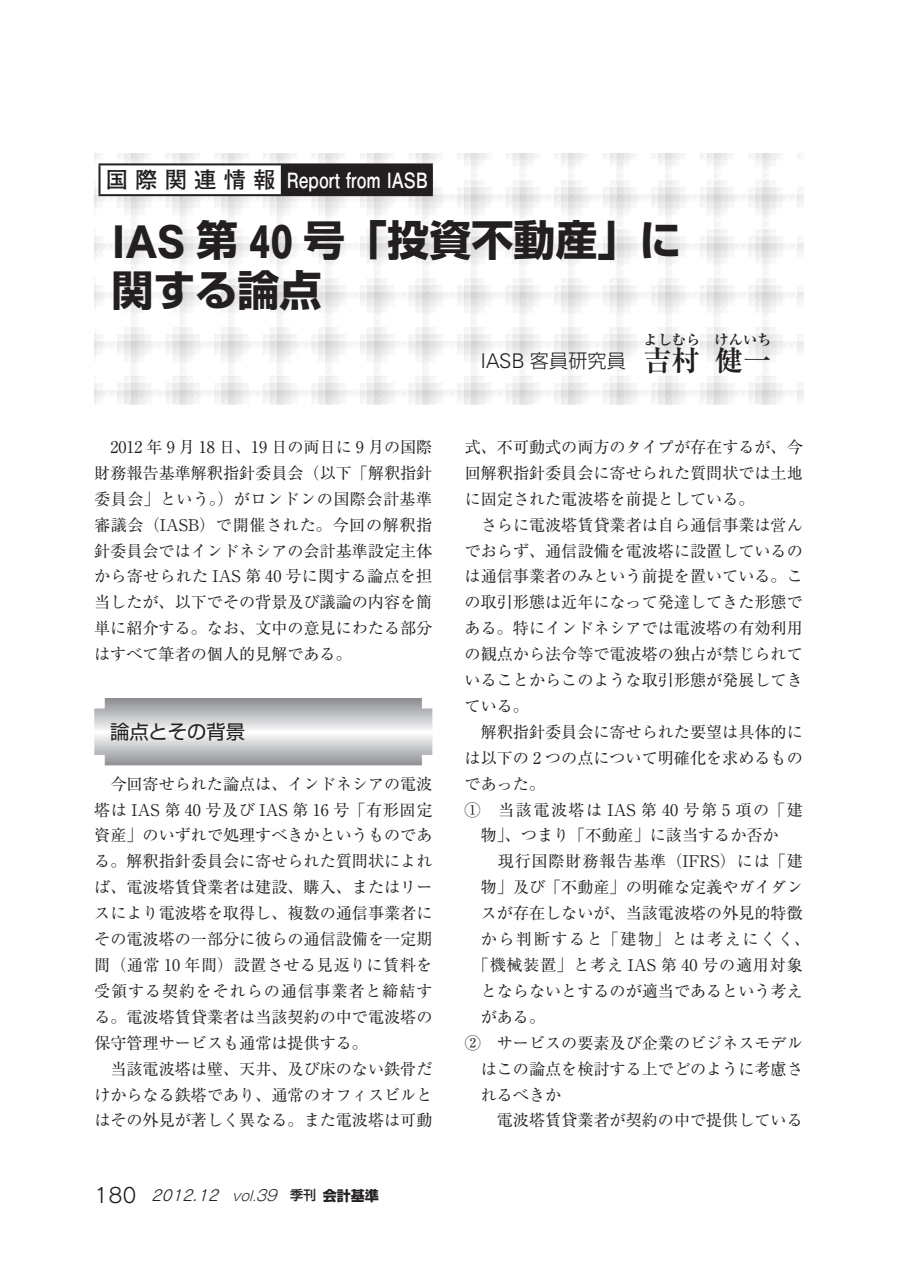
<style>
.page{position:relative;width:903px;height:1275px;background:#fff}
.page>*{position:absolute;margin:0;border:0;box-sizing:border-box;transform-origin:0 0}
.t1{font:700 42px/49.9px "Shin Go Pr 5";color:#231f20}
.t2{font:700 28.35px "Ryumin Pr 5";color:#231f20}
.t3{font:700 21px "Futo Go B101 Pr 5";color:#fff;scale:.84 1}
.t4{font:300 19.25px "Shin Go Pr 5";color:#231f20}
.t5{font:19.25px "Shin Go Pr 5";color:#231f20}
.t6{font:16.1px/25.9px "Ryumin Pr 5";color:#231f20;text-align:justify}
.t7{font:16.1px "Ryumin Pr 5";letter-spacing:.05em;color:#231f20}
.t8{font:16.1px "Ryumin Pr 5";letter-spacing:.09em;color:#231f20}
.t9{font:16.1px "Ryumin Pr 5";letter-spacing:.055em;color:#231f20}
.t10{font:16.1px "Ryumin Pr 5";letter-spacing:.095em;color:#231f20}
.t11{font:italic 14.88px "Rodin Pro M";color:#231f20}
.t12{font:700 14.17px "Ryumin Pr 5";color:#231f20}
.s1{font-size:22.4px;color:#231f20}
.s2{font-family:"Cezanne Pro B";font-weight:400;font-size:44.1px}
.s3{font-family:"Univers LT Std";font-size:20.3px}
.s4{font-family:"Ryumin Pr 5";font-weight:700;font-size:28.35px}
.s5{font-style:normal;font-size:20.47px}
.s6{font-family:"Gothic MB101 Pr 5";font-weight:300;font-size:13.65px}
.s7{font-family:"Gothic MB101 Pr 5";font-weight:300}
.s8{font-family:"Shin Go Pr 5";font-weight:500;font-style:normal;font-size:13.12px}
.s9{font-family:"Shin Go Pr 5";font-weight:700;font-style:normal;font-size:14px}
</style>
<div class="page">
<img style="left:94px;top:154px;width:710px;height:250px">
<div style="left:99px;top:164px;width:183px;height:31px;background:#fff"></div>
<div style="left:282px;top:164px;width:150px;height:31px;background:#231f20"></div>
<hr style="left:98px;top:163px;width:184px;height:2px;background:#231f20">
<hr style="left:98px;top:165px;width:2px;height:29px;background:#231f20">
<hr style="left:282px;top:163px;width:151px;height:2px;background:#231f20">
<hr style="left:281px;top:165px;width:2px;height:29px;background:#231f20">
<hr style="left:431px;top:165px;width:2px;height:29px;background:#231f20">
<hr style="left:98px;top:194px;width:184px;height:2px;background:#231f20">
<hr style="left:282px;top:194px;width:151px;height:2px;background:#231f20">
<svg style="left:94px;top:698px;width:338px;height:67px"></svg>
<h3 class="t3" style="left:106px;top:163px;width:385px"><span class="s1">国際関連情報</span> Report from IASB</h3>
<h1 class="t1" style="left:112px;top:213px;width:571px"><span class="s2">IAS</span> 第 <span class="s2">40</span> 号「投資不動産」に関する論点</h1>
<p class="t4" style="left:481px;top:345px;width:193px"><span class="s3">IASB</span> 客員研究員 <span class="s4">吉</span></p>
<p class="t12" style="left:643px;top:328px;width:58px">よしむら</p>
<h2 class="t2" style="left:672px;top:338px;width:30px">村</h2>
<h2 class="t2" style="left:715px;top:338px;width:58px">健一</h2>
<p class="t12" style="left:715px;top:328px;width:58px">けんいち</p>
<p class="t6" style="left:94px;top:433px;width:340px;text-indent:16px">2012 年 9 月 18 日、19 日の両日に 9 月の国際財務報告基準解釈指針委員会（以下「解釈指針委員会」という。）がロンドンの国際会計基準審議会（IASB）で開催された。今回の解釈指針委員会ではインドネシアの会計基準設定主体から寄せられた IAS 第 40 号に関する論点を担当したが、以下でその背景及び議論の内容を簡単に紹介する。なお、文中の意見にわたる部分はすべて筆者の個人的見解である。</p>
<p class="t5" style="left:110px;top:716px;width:136px">論点とその背景</p>
<p class="t6" style="left:94px;top:769px;width:340px;text-indent:16px">今回寄せられた論点は、インドネシアの電波塔は IAS 第 40 号及び IAS 第 16 号「有形固定資産」のいずれで処理すべきかというものである。解釈指針委員会に寄せられた質問状によれば、電波塔賃貸業者は建設、購入、またはリースにより電波塔を取得し、複数の通信事業者にその電波塔の一部分に彼らの通信設備を一定期間（通常 10 年間）設置させる見返りに賃料を受領する契約をそれらの通信事業者と締結する。電波塔賃貸業者は当該契約の中で電波塔の保守管理サービスも通常は提供する。</p>
<p class="t6" style="left:94px;top:1054px;width:340px;text-indent:16px">当該電波塔は壁、天井、及び床のない鉄骨だけからなる鉄塔であり、通常のオフィスビルとはその外見が著しく異なる。また電波塔は可動</p>
<p class="t11" style="left:94px;top:1186px;width:286px"><span class="s5">1 8 0</span> 2012.12 <span class="s6">vol.</span><span class="s7">39</span> <span class="s8">季刊</span><span class="s9">会計基準</span></p>
<p class="t6" style="left:465px;top:433px;width:340px">式、不可動式の両方のタイプが存在するが、今回解釈指針委員会に寄せられた質問状では土地に固定された電波塔を前提としている。</p>
<p class="t6" style="left:465px;top:511px;width:340px;text-indent:16px">さらに電波塔賃貸業者は自ら通信事業は営んでおらず、通信設備を電波塔に設置しているのは通信事業者のみという前提を置いている。この取引形態は近年になって発達してきた形態である。特にインドネシアでは電波塔の有効利用の観点から法令等で電波塔の独占が禁じられていることからこのような取引形態が発展してきている。</p>
<p class="t6" style="left:481px;top:718px;width:323px">解釈指針委員会に寄せられた要望は具体的に</p>
<p class="t6" style="left:465px;top:744px;width:340px">は以下の 2 つの点について明確化を求めるもの</p>
<p class="t6" style="left:465px;top:770px;width:82px">であった。</p>
<p class="t8" style="left:465px;top:797px;width:340px">① 当該電波塔は IAS 第 40 号第 5 項の「建</p>
<p class="t6" style="left:481px;top:821px;width:299px">物」、つまり「不動産」に該当するか否か</p>
<p class="t9" style="left:498px;top:849px;width:307px">現行国際財務報告基準（IFRS）には「建</p>
<p class="t6" style="left:481px;top:873px;width:323px">物」及び「不動産」の明確な定義やガイダン</p>
<p class="t6" style="left:481px;top:899px;width:323px">スが存在しないが、当該電波塔の外見的特徴</p>
<p class="t10" style="left:481px;top:926px;width:331px">から判断すると「建物」とは考えにくく、</p>
<p class="t7" style="left:473px;top:952px;width:331px">「機械装置」と考え IAS 第 40 号の適用対象</p>
<p class="t6" style="left:481px;top:977px;width:323px">とならないとするのが適当であるという考え</p>
<p class="t6" style="left:481px;top:1003px;width:66px">がある。</p>
<p class="t6" style="left:465px;top:1029px;width:340px">② サービスの要素及び企業のビジネスモデル</p>
<p class="t6" style="left:481px;top:1054px;width:323px">はこの論点を検討する上でどのように考慮さ</p>
<p class="t6" style="left:481px;top:1080px;width:82px">れるべきか</p>
<p class="t6" style="left:497px;top:1106px;width:307px">電波塔賃貸業者が契約の中で提供している</p>
</div>
